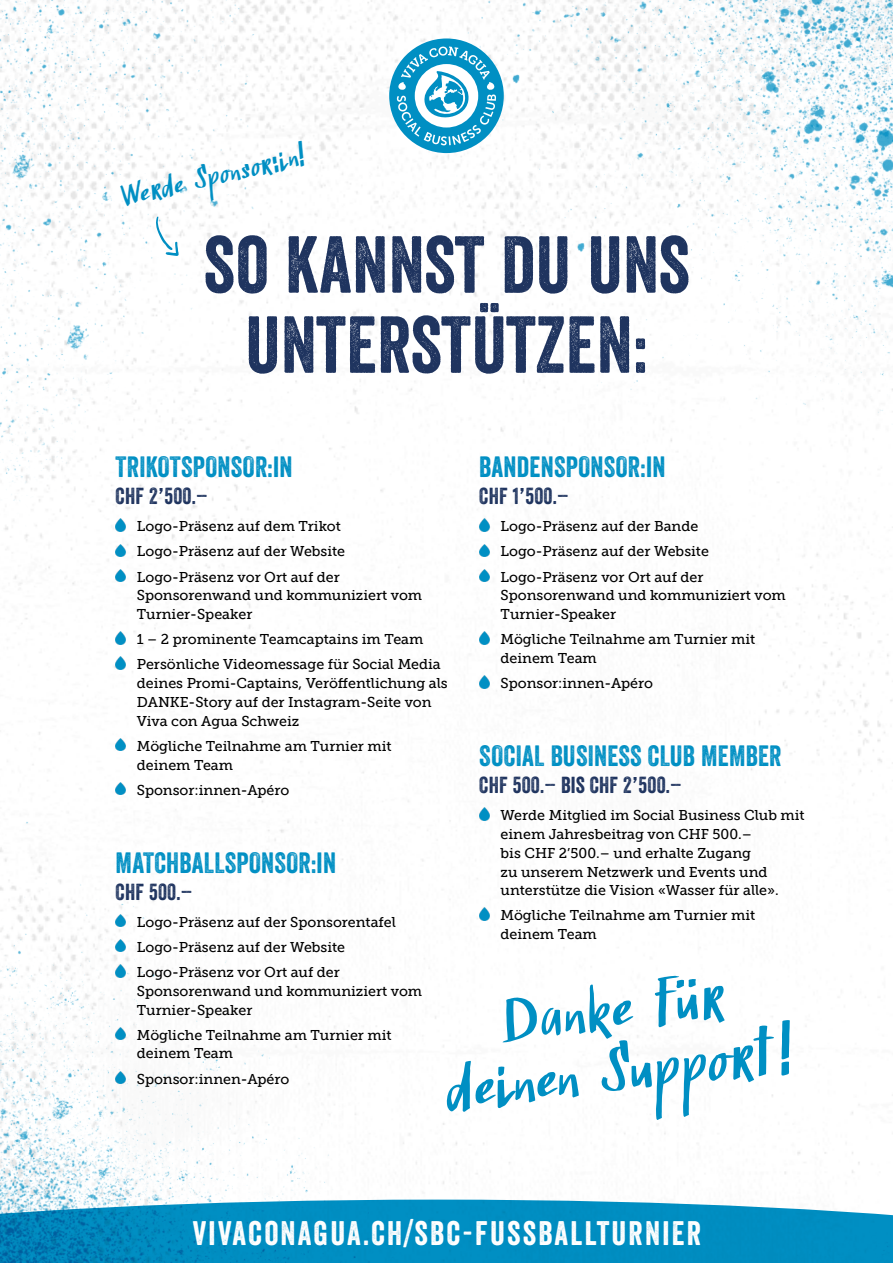
<style>
.page{position:relative;width:893px;height:1263px;background:#fff}
.page>*{position:absolute;margin:0;border:0;box-sizing:border-box;transform-origin:0 0}
.t1{font:78px/80.1px "Veneer";letter-spacing:.01em;color:#1f345f;text-align:center}
.t2{font:68.1px/62.4px "Finlek";color:#008fc3;text-align:center}
.t3{font:33px "Veneer";letter-spacing:.07em;color:#fff}
.t4{font:31.5px "Finlek";color:#008fc3}
.t5{font:28.5px "Veneer";letter-spacing:.01em;color:#008fc3}
.t6{font:22.5px "Veneer";letter-spacing:.01em;color:#1f345f}
.t7{font:14.25px/18.8px "Museo Slab 500";color:#000}
.s1{font-family:"GT Cinetype";font-weight:700}
</style>
<div class="page">
<img style="left:0;top:0;width:893px;height:1199px">
<svg style="left:0;top:1199px;width:893px;height:64px;background:#1494c4"></svg>
<svg style="left:116px;top:519px;width:10px;height:12px"></svg>
<svg style="left:116px;top:544px;width:10px;height:12px"></svg>
<svg style="left:116px;top:569px;width:10px;height:13px"></svg>
<svg style="left:116px;top:632px;width:10px;height:12px"></svg>
<svg style="left:116px;top:657px;width:10px;height:12px"></svg>
<svg style="left:116px;top:738px;width:10px;height:13px"></svg>
<svg style="left:116px;top:782px;width:10px;height:13px"></svg>
<svg style="left:116px;top:914px;width:10px;height:13px"></svg>
<svg style="left:116px;top:939px;width:10px;height:13px"></svg>
<svg style="left:116px;top:964px;width:10px;height:13px"></svg>
<svg style="left:116px;top:1027px;width:10px;height:13px"></svg>
<svg style="left:116px;top:1071px;width:10px;height:12px"></svg>
<svg style="left:479px;top:519px;width:10px;height:12px"></svg>
<svg style="left:479px;top:544px;width:10px;height:12px"></svg>
<svg style="left:479px;top:569px;width:10px;height:13px"></svg>
<svg style="left:479px;top:632px;width:10px;height:12px"></svg>
<svg style="left:479px;top:676px;width:10px;height:12px"></svg>
<svg style="left:479px;top:808px;width:10px;height:12px"></svg>
<svg style="left:479px;top:908px;width:10px;height:12px"></svg>
<svg style="left:156px;top:217px;width:23px;height:39px"></svg>
<svg style="left:389px;top:38px;width:115px;height:115px"></svg>
<h3 class="t4" style="left:118px;top:178px;width:190px;rotate:-13deg">Werde Sponsor:in!</h3>
<h1 class="t1" style="left:203px;top:224px;width:488px">SO KANNST DU UNS<br>UNTERSTÜTZEN:</h1>
<h3 class="t5" style="left:116px;top:449px;width:178px">TRIKOTSPONSOR:IN</h3>
<h3 class="t6" style="left:116px;top:482px;width:94px">CHF 2<span class="s1">’</span>500.–</h3>
<p class="t7" style="left:137px;top:514px;width:210px;line-height:25.2px">Logo-Präsenz auf dem Trikot<br>Logo-Präsenz auf der Website<br>Logo-Präsenz vor Ort auf der</p>
<p class="t7" style="left:137px;top:586px;width:287px">Sponsorenwand und kommuniziert vom<br>Turnier-Speaker</p>
<p class="t7" style="left:137px;top:627px;width:305px;line-height:25.2px">1 – 2 prominente Teamcaptains im Team<br>Persönliche Videomessage für Social Media</p>
<p class="t7" style="left:137px;top:674px;width:312px">deines Promi-Captains, Veröffentlichung als<br>DANKE-Story auf der Instagram-Seite von<br>Viva con Agua Schweiz</p>
<p class="t7" style="left:137px;top:736px;width:256px">Mögliche Teilnahme am Turnier mit deinem Team</p>
<p class="t7" style="left:137px;top:780px;width:154px">Sponsor:innen-Apéro</p>
<h3 class="t5" style="left:479px;top:449px;width:188px">BANDENSPONSOR:IN</h3>
<h3 class="t6" style="left:479px;top:482px;width:91px">CHF 1<span class="s1">’</span>500.–</h3>
<p class="t7" style="left:501px;top:514px;width:210px;line-height:25.2px">Logo-Präsenz auf der Bande<br>Logo-Präsenz auf der Website<br>Logo-Präsenz vor Ort auf der</p>
<p class="t7" style="left:501px;top:586px;width:287px">Sponsorenwand und kommuniziert vom<br>Turnier-Speaker</p>
<p class="t7" style="left:501px;top:630px;width:256px">Mögliche Teilnahme am Turnier mit deinem Team</p>
<p class="t7" style="left:501px;top:674px;width:154px">Sponsor:innen-Apéro</p>
<h3 class="t5" style="left:479px;top:738px;width:304px">SOCIAL BUSINESS CLUB MEMBER</h3>
<h3 class="t6" style="left:479px;top:771px;width:204px">CHF 500.– BIS CHF 2<span class="s1">’</span>500.–</h3>
<p class="t7" style="left:501px;top:806px;width:306px">Werde Mitglied im Social Business Club mit einem Jahresbeitrag von CHF 500.–<br>bis CHF 2’500.– und erhalte Zugang<br>zu unserem Netzwerk und Events und unterstütze die Vision «Wasser für alle».</p>
<p class="t7" style="left:501px;top:906px;width:256px">Mögliche Teilnahme am Turnier mit deinem Team</p>
<h3 class="t5" style="left:116px;top:845px;width:222px">MATCHBALLSPONSOR:IN</h3>
<h3 class="t6" style="left:116px;top:878px;width:78px">CHF 500.–</h3>
<p class="t7" style="left:137px;top:909px;width:261px;line-height:25.2px">Logo-Präsenz auf der Sponsorentafel<br>Logo-Präsenz auf der Website<br>Logo-Präsenz vor Ort auf der</p>
<p class="t7" style="left:137px;top:981px;width:287px">Sponsorenwand und kommuniziert vom<br>Turnier-Speaker</p>
<p class="t7" style="left:137px;top:1025px;width:256px">Mögliche Teilnahme am Turnier mit deinem Team</p>
<p class="t7" style="left:137px;top:1069px;width:154px">Sponsor:innen-Apéro</p>
<h2 class="t2" style="left:434px;top:994px;width:354px;rotate:-6deg">Danke für deinen Support!</h2>
<h3 class="t3" style="left:193px;top:1213px;width:510px">VIVACONAGUA.CH/SBC-FUSSBALLTURNIER</h3>
</div>
